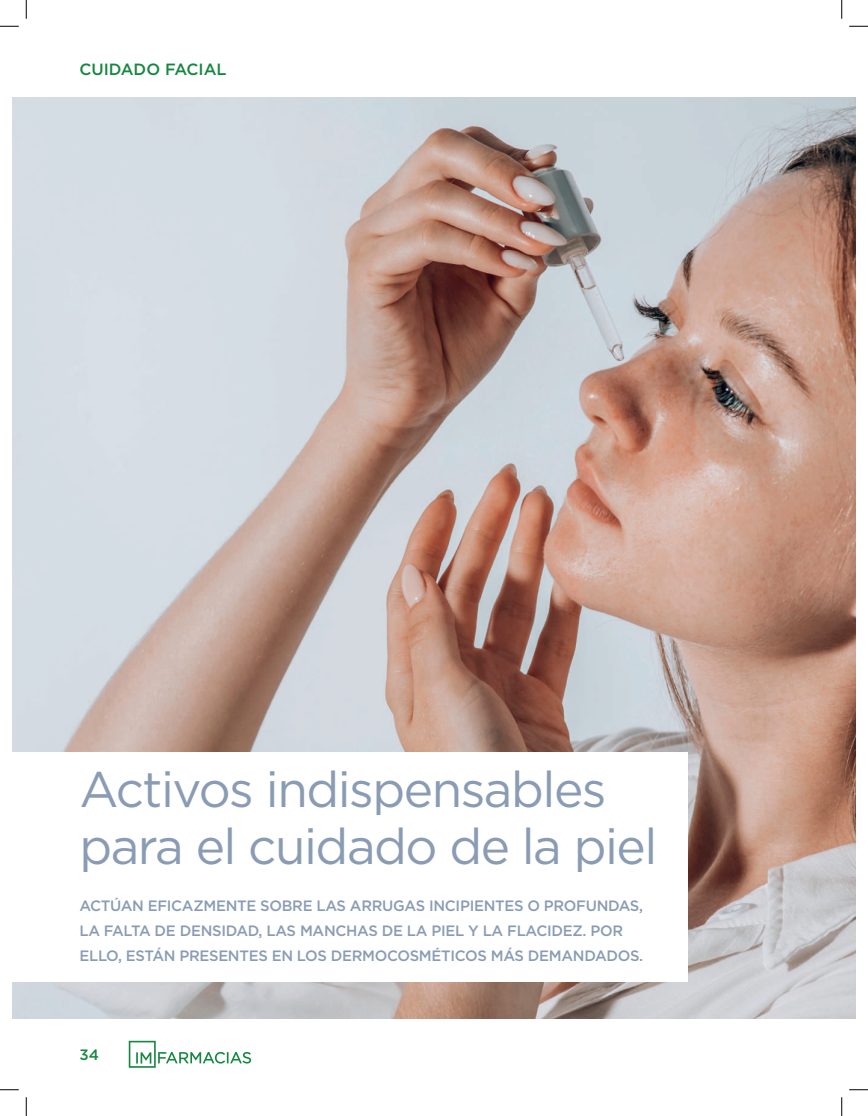
<style>
.page{position:relative;width:868px;height:1116px;background:#fff}
.page>*{position:absolute;margin:0;border:0;box-sizing:border-box;transform-origin:0 0}
.t1{font:50px/57.5px "Gotham";letter-spacing:-.03em;color:#8a9cb4}
.t2{font:500 16.25px "Gotham";color:#168741}
.t3{font:500 15px/25px "Gotham";letter-spacing:-.02em;color:#8a9cb4}
.t4{font:500 15px "Gotham";color:#168741}
</style>
<div class="page">
<svg style="left:129px;top:1040px;width:122px;height:27px"></svg>
<img style="left:12px;top:97px;width:843px;height:921px">
<div style="left:12px;top:752px;width:675px;height:230px;background:#fff"></div>
<svg style="left:0;top:25px;width:19px;height:2px"></svg>
<svg style="left:849px;top:25px;width:18px;height:2px"></svg>
<svg style="left:0;top:1089px;width:19px;height:1px"></svg>
<svg style="left:849px;top:1089px;width:18px;height:1px"></svg>
<svg style="left:25px;top:0;width:2px;height:19px"></svg>
<svg style="left:25px;top:1097px;width:2px;height:18px"></svg>
<svg style="left:841px;top:0;width:1px;height:19px"></svg>
<svg style="left:841px;top:1097px;width:1px;height:18px"></svg>
<p class="t2" style="left:79px;top:58px;width:149px">CUIDADO FACIAL</p>
<h1 class="t1" style="left:79px;top:759px;width:579px">Activos indispensables para el cuidado de la piel</h1>
<p class="t3" style="left:79px;top:893px;width:565px">ACTÚAN EFICAZMENTE SOBRE LAS ARRUGAS INCIPIENTES O PROFUNDAS,<br>LA FALTA DE DENSIDAD, LAS MANCHAS DE LA PIEL Y LA FLACIDEZ. POR<br>ELLO, ESTÁN PRESENTES EN LOS DERMOCOSMÉTICOS MÁS DEMANDADOS.</p>
<p class="t4" style="left:79px;top:1045px;width:21px">34</p>
</div>
